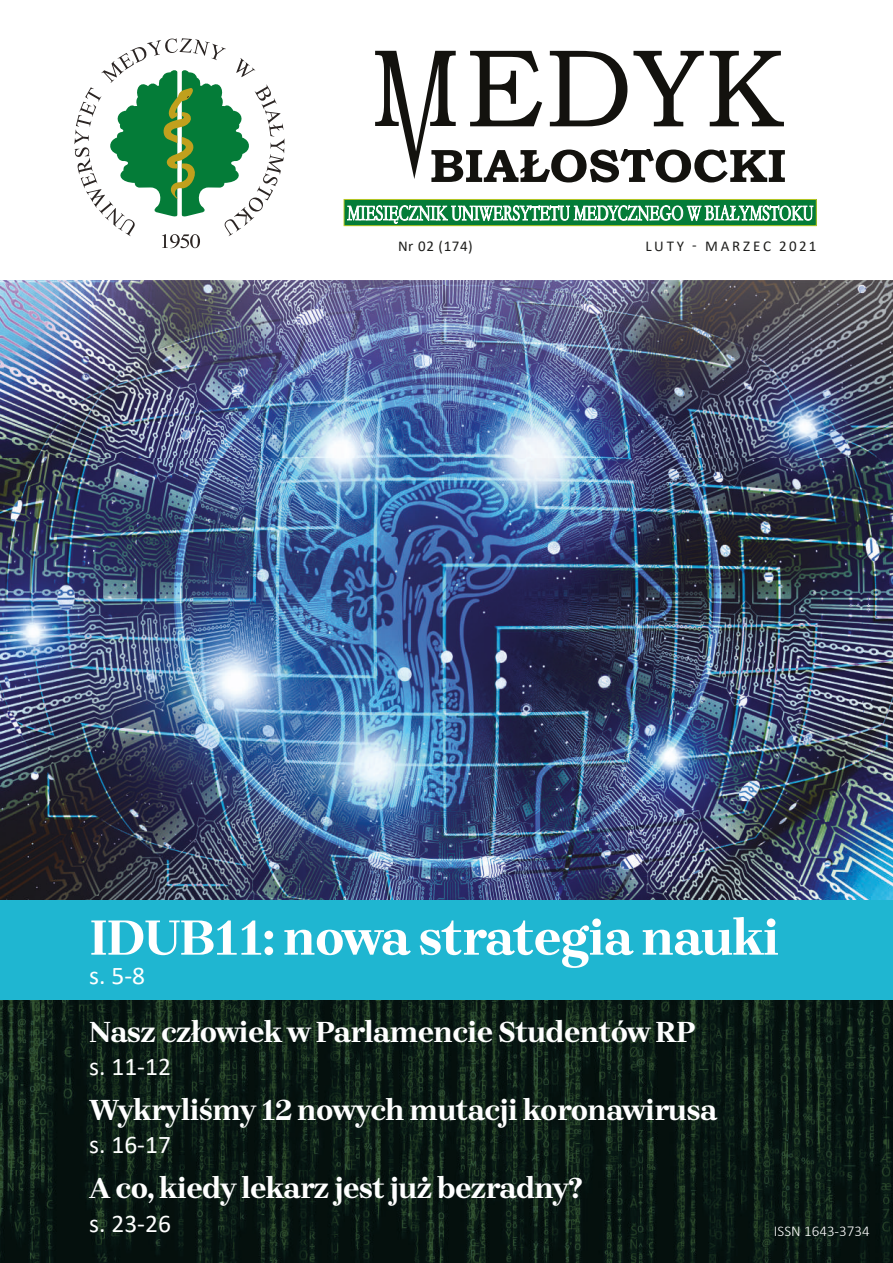
<style>
.page{position:relative;width:893px;height:1263px;background:#fff}
.page>*{position:absolute;margin:0;border:0;box-sizing:border-box;transform-origin:0 0}
.t1{font:700 51px "Brygada 1918";letter-spacing:-.02em;color:#fff}
.t2{font:700 30px "Brygada 1918";letter-spacing:-.02em;color:#fff}
.t3{font:25.5px "Calibri";color:#fff}
.t4{font:15px "Calibri";letter-spacing:.17em;color:#1d1d1b}
.t5{font:300 15px "Calibri";color:#fff}
</style>
<div class="page">
<img style="left:0;top:457px;width:893px;height:443px">
<img style="left:0;top:50px;width:893px;height:407px">
<svg style="left:375px;top:51px;width:410px;height:131px"></svg>
<svg style="left:74px;top:38px;width:210px;height:210px"></svg>
<svg style="left:0;top:1000px;width:893px;height:263px;background:#0b1b14"></svg>
<div style="left:0;top:900px;width:893px;height:100px;background:#1fb6d1"></div>
<svg style="left:347px;top:196px;width:466px;height:50px"></svg>
<p class="t4" style="left:398px;top:239px;width:76px">Nr 02 (174)</p>
<p class="t4" style="left:645px;top:239px;width:40px">LUTY</p>
<p class="t4" style="left:705px;top:239px;width:113px">MARZEC 2021</p>
<h1 class="t1" style="left:89px;top:918px;width:692px">IDUB11: nowa strategia nauki</h1>
<p class="t3" style="left:89px;top:965px;width:57px">s. 5-8</p>
<p class="t2" style="left:89px;top:1020px;width:608px">Nasz człowiek w Parlamencie Studentów RP</p>
<p class="t3" style="left:89px;top:1056px;width:83px">s. 11-12</p>
<p class="t2" style="left:89px;top:1098px;width:630px">Wykryliśmy 12 nowych mutacji koronawirusa</p>
<p class="t3" style="left:89px;top:1134px;width:83px">s. 16-17</p>
<p class="t2" style="left:89px;top:1176px;width:495px">A co, kiedy lekarz jest już bezradny?</p>
<p class="t3" style="left:89px;top:1212px;width:83px">s. 23-26</p>
<p class="t5" style="left:774px;top:1225px;width:97px">ISSN 1643-3734</p>
</div>
